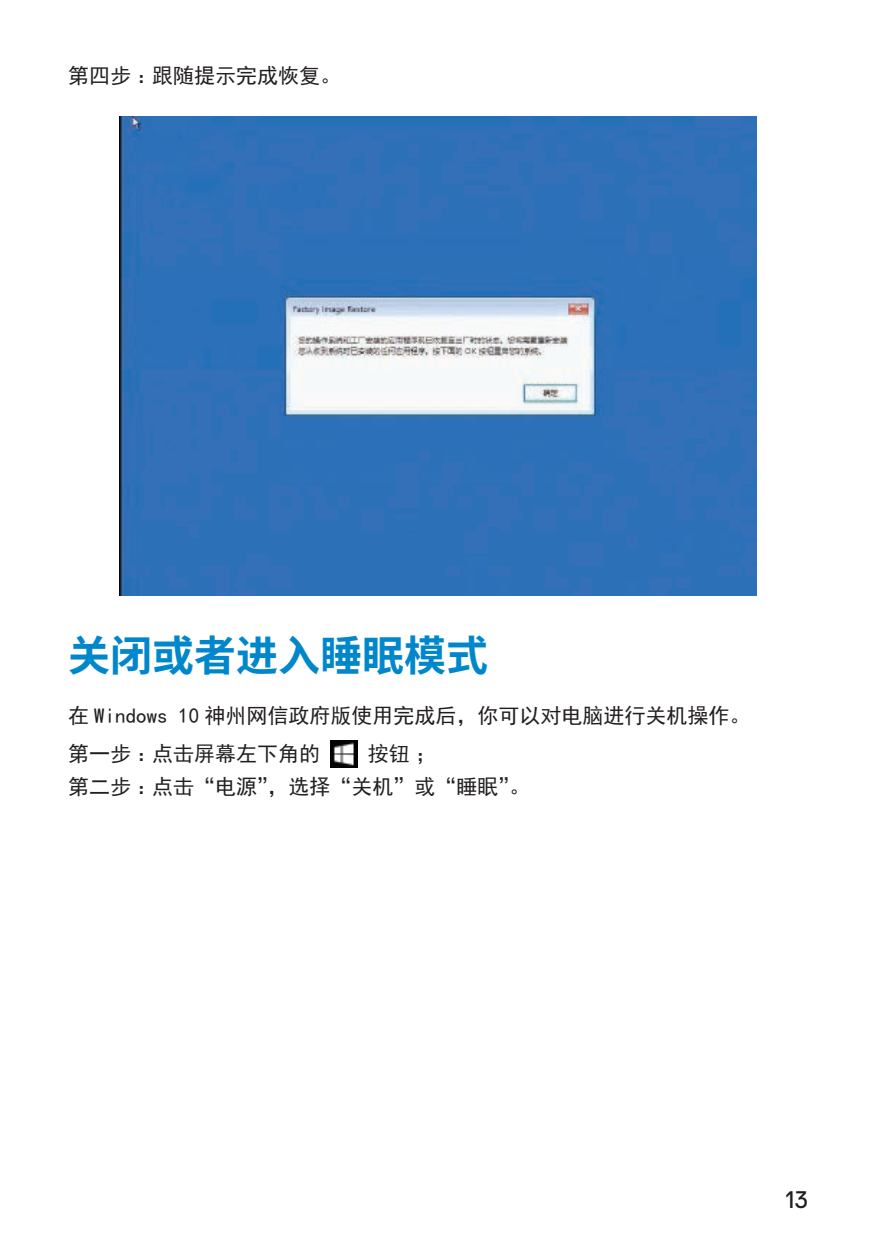
<style>
.page{position:relative;width:893px;height:1259px;background:#fff}
.page>*{position:absolute;margin:0;border:0;box-sizing:border-box;transform-origin:0 0}
.t1{font:700 42px "Noto Sans CJ Ksc";color:#0087cb}
.t2{font:24px "Dell Replica";color:#231f20}
.t3{font:21px/38.4px "Sim Hei";color:#231f20}
</style>
<div class="page">
<img style="left:119px;top:117px;width:638px;height:478px">
<img style="left:331px;top:740px;width:26px;height:27px">
<p class="t3" style="left:68px;top:56px;width:274px">第四步：跟随提示完成恢复。</p>
<h1 class="t1" style="left:68px;top:631px;width:421px">关闭或者进入睡眠模式</h1>
<p class="t3" style="left:68px;top:696px;width:684px">在 Windows 10 神州网信政府版使用完成后，你可以对电脑进行关机操作。第一步：点击屏幕左下角的</p>
<p class="t3" style="left:68px;top:737px;width:463px;line-height:32.7px;text-indent:300px">按钮；<br>第二步：点击“电源”，选择“关机”或“睡眠”。</p>
<p class="t2" style="left:786px;top:1186px;width:24px">13</p>
</div>
